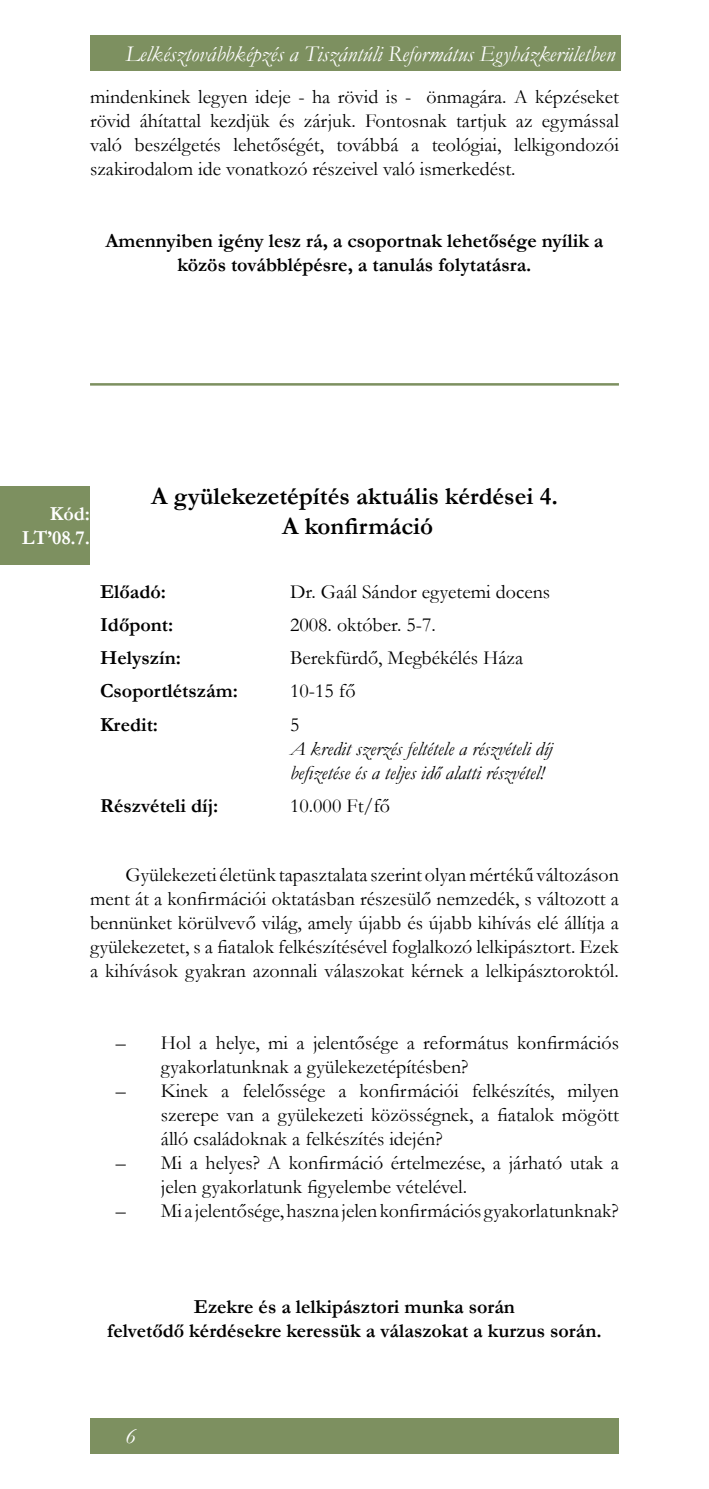
<style>
.page{position:relative;width:709px;height:1489px;background:#fff}
.page>*{position:absolute;margin:0;border:0;box-sizing:border-box;transform-origin:0 0}
.t1{font:700 25px/30px "Garamond";color:#000;text-align:center}
.t2{font:italic 22.5px "Garamond";color:#fff}
.t3{font:20px/24px "Garamond";color:#000;text-align:justify}
.t4{font:700 20px/24px "Garamond";color:#000;text-align:center}
.t5{font:italic 20px/24px "Garamond";color:#000}
.t6{font:700 20px/24px "Garamond";letter-spacing:-.005em;color:#fff;text-align:right}
</style>
<div class="page">
<hr style="left:90px;top:383px;width:529px;height:2px;background:#7d9060">
<div style="left:90px;top:1417px;width:529px;height:36px;background:#7d9060"></div>
<div style="left:90px;top:35px;width:530px;height:36px;background:#7d9060"></div>
<div style="left:0;top:486px;width:90px;height:79px;background:#7d9060"></div>
<p class="t2" style="left:125px;top:38px;width:491px">Lelkésztovábbképzés a Tiszántúli Református Egyházkerületben</p>
<p class="t3" style="left:90px;top:84px;width:530px">mindenkinek legyen ideje - ha rövid is - önmagára. A képzéseket rövid áhítattal kezdjük és zárjuk. Fontosnak tartjuk az egymással való beszélgetés lehetőségét, továbbá a teológiai, lelkigondozói szakirodalom ide vonatkozó részeivel való ismerkedést.</p>
<p class="t4" style="left:105px;top:229px;width:499px">Amennyiben igény lesz rá, a csoportnak lehetősége nyílik a közös továbblépésre, a tanulás folytatásra.</p>
<p class="t6" style="left:22px;top:502px;width:70px">Kód:<br>LT’08.7.</p>
<p class="t1" style="left:151px;top:481px;width:408px">A gyülekezetépítés aktuális kérdései 4.<br>A konfirmáció</p>
<p class="t4" style="left:100px;top:580px;width:68px">Előadó:</p>
<p class="t3" style="left:290px;top:579px;width:261px">Dr. Gaál Sándor egyetemi docens</p>
<p class="t4" style="left:100px;top:613px;width:75px">Időpont:</p>
<p class="t3" style="left:290px;top:612px;width:147px">2008. október. 5-7.</p>
<p class="t4" style="left:100px;top:646px;width:83px">Helyszín:</p>
<p class="t3" style="left:290px;top:645px;width:234px">Berekfürdő, Megbékélés Háza</p>
<p class="t4" style="left:100px;top:679px;width:139px">Csoportlétszám:</p>
<p class="t3" style="left:290px;top:678px;width:67px">10-15 fő</p>
<p class="t4" style="left:100px;top:712px;width:60px">Kredit:</p>
<p class="t3" style="left:290px;top:711px;width:11px">5</p>
<p class="t5" style="left:290px;top:735px;width:264px">A kredit szerzés feltétele a részvételi díj befizetése és a teljes idő alatti részvétel!</p>
<p class="t4" style="left:100px;top:793px;width:120px">Részvételi díj:</p>
<p class="t3" style="left:290px;top:793px;width:102px">10.000 Ft/fő</p>
<p class="t3" style="left:90px;top:861px;width:530px;text-indent:35px">Gyülekezeti életünk tapasztalata szerint olyan mértékű változáson ment át a konfirmációi oktatásban részesülő nemzedék, s változott a bennünket körülvevő világ, amely újabb és újabb kihívás elé állítja a gyülekezetet, s a fiatalok felkészítésével foglalkozó lelkipásztort. Ezek a kihívások gyakran azonnali válaszokat kérnek a lelkipásztoroktól.</p>
<p class="t3" style="left:116px;top:1029px;width:11px">–</p>
<p class="t3" style="left:116px;top:1077px;width:11px">–</p>
<p class="t3" style="left:116px;top:1149px;width:11px">–</p>
<p class="t3" style="left:116px;top:1197px;width:11px">–</p>
<p class="t3" style="left:161px;top:1029px;width:459px;text-align:left">Hol a helye, mi a jelentősége a református konfirmációs gyakorlatunknak a gyülekezetépítésben?<br>Kinek a felelőssége a konfirmációi felkészítés, milyen szerepe van a gyülekezeti közösségnek, a fiatalok mögött álló családoknak a felkészítés idején?<br>Mi a helyes? A konfirmáció értelmezése, a járható utak a jelen gyakorlatunk figyelembe vételével.<br>Mi a jelentősége, haszna jelen konfirmációs gyakorlatunknak?</p>
<p class="t4" style="left:107px;top:1294px;width:496px">Ezekre és a lelkipásztori munka során<br>felvetődő kérdésekre keressük a válaszokat a kurzus során.</p>
</div>
